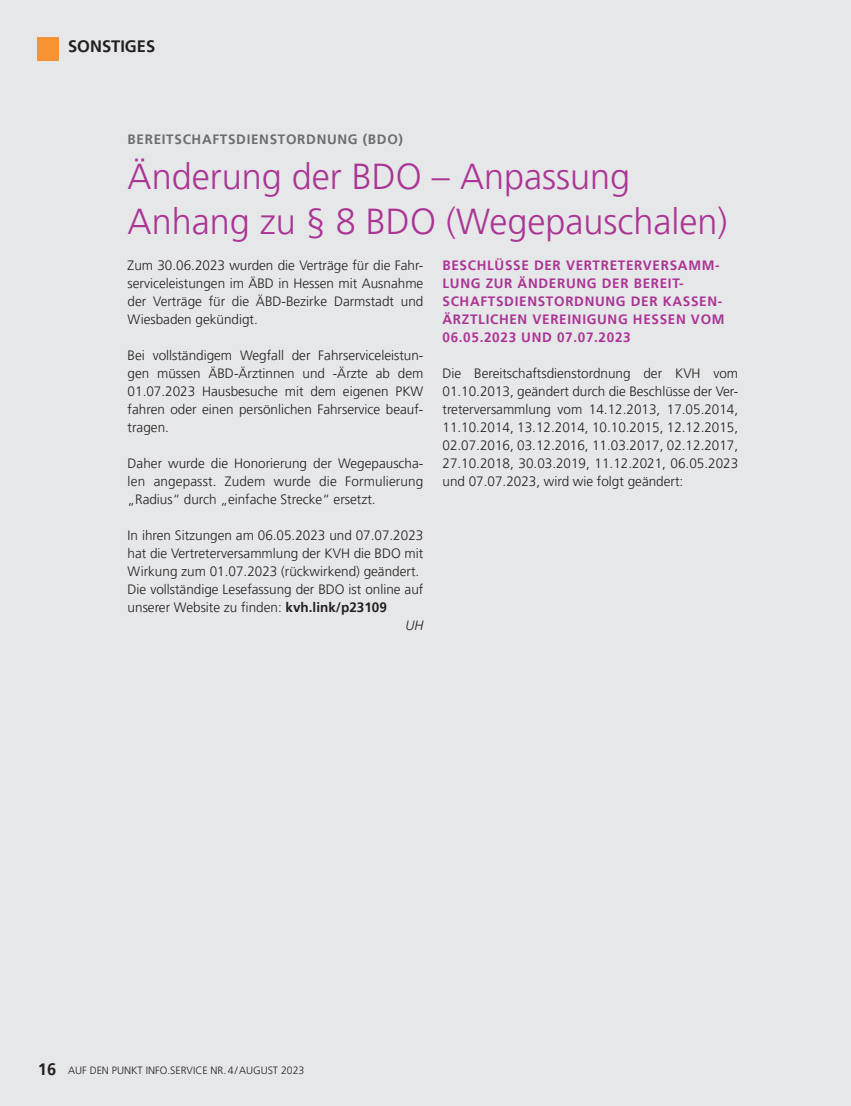
<style>
.page{position:relative;width:851px;height:1106px;background:#fff}
.page>*{position:absolute;margin:0;border:0;box-sizing:border-box;transform-origin:0 0}
.t1{font:300 36px/45px "Frutiger LT Pro";color:#ab3594}
.t2{font:700 16.5px "Frutiger LT Pro";color:#231f20}
.t3{font:300 13.5px/18px "Frutiger LT Pro";color:#231f20;text-align:justify}
.t4{font:700 13.5px/18px "Frutiger LT Pro";letter-spacing:.05em;color:#ab3594}
.t5{font:700 13.5px "Frutiger LT Pro";letter-spacing:.05em;color:#6c6d70}
.t6{font:italic 300 13.5px "Frutiger LT Pro";color:#231f20}
.t7{font:300 10.5px "Frutiger LT Pro";color:#231f20}
.s1{font-weight:700}
.s2{font-weight:700;font-size:16.5px}
</style>
<div class="page">
<div style="left:0;top:0;width:850px;height:1106px;background:#e6e7e9"></div>
<div style="left:37px;top:37px;width:21px;height:24px;background:#f79332"></div>
<p class="t2" style="left:68px;top:36px;width:89px">SONSTIGES</p>
<p class="t5" style="left:128px;top:131px;width:277px">BEREITSCHAFTSDIENSTORDNUNG (BDO)</p>
<h1 class="t1" style="left:128px;top:154px;width:601px">Änderung der BDO – Anpassung<br>Anhang zu § 8 BDO (Wegepauschalen)</h1>
<p class="t3" style="left:128px;top:256px;width:297px">Zum 30.06.2023 wurden die Verträge für die Fahr&shy;serviceleistungen im ÄBD in Hessen mit Ausnahme der Verträge für die ÄBD-Bezirke Darmstadt und Wiesbaden gekündigt.</p>
<p class="t3" style="left:128px;top:346px;width:297px">Bei vollständigem Wegfall der Fahrserviceleistun&shy;gen müssen ÄBD-Ärztinnen und -Ärzte ab dem 01.07.2023 Hausbesuche mit dem eigenen PKW fahren oder einen persönlichen Fahrservice beauf&shy;tragen.</p>
<p class="t3" style="left:128px;top:454px;width:297px">Daher wurde die Honorierung der Wegepauscha&shy;len angepasst. Zudem wurde die Formulierung „Radius“ durch „einfache Strecke“ ersetzt.</p>
<p class="t3" style="left:128px;top:526px;width:297px">In ihren Sitzungen am 06.05.2023 und 07.07.2023</p>
<p class="t3" style="left:128px;top:544px;width:297px">hat die Vertreterversammlung der KVH die BDO mit</p>
<p class="t3" style="left:128px;top:562px;width:293px">Wirkung zum 01.07.2023 (rückwirkend) geändert.</p>
<p class="t3" style="left:128px;top:580px;width:297px">Die vollständige Lesefassung der BDO ist online auf</p>
<p class="t3" style="left:128px;top:598px;width:261px">unserer Website zu finden: <span class="s1">kvh.link/p23109</span></p>
<p class="t6" style="left:405px;top:617px;width:20px">UH</p>
<p class="t4" style="left:442px;top:256px;width:283px">BESCHLÜSSE DER VERTRETERVERSAMM-<br>LUNG ZUR ÄNDERUNG DER BEREIT-<br>SCHAFTSDIENSTORDNUNG DER KASSEN-<br>ÄRZTLICHEN VEREINIGUNG HESSEN VOM<br>06.05.2023 UND 07.07.2023</p>
<p class="t3" style="left:442px;top:364px;width:297px">Die Bereitschaftsdienstordnung der KVH vom 01.10.2013, geändert durch die Beschlüsse der Ver&shy;treterversammlung vom 14.12.2013, 17.05.2014, 11.10.2014, 13.12.2014, 10.10.2015, 12.12.2015, 02.07.2016, 03.12.2016, 11.03.2017, 02.12.2017, 27.10.2018, 30.03.2019, 11.12.2021, 06.05.2023 und 07.07.2023, wird wie folgt geändert:</p>
<p class="t7" style="left:38px;top:1064px;width:268px"><span class="s2">16</span> AUF DEN PUNKT INFO.SERVICE NR.4/AUGUST 2023</p>
</div>
